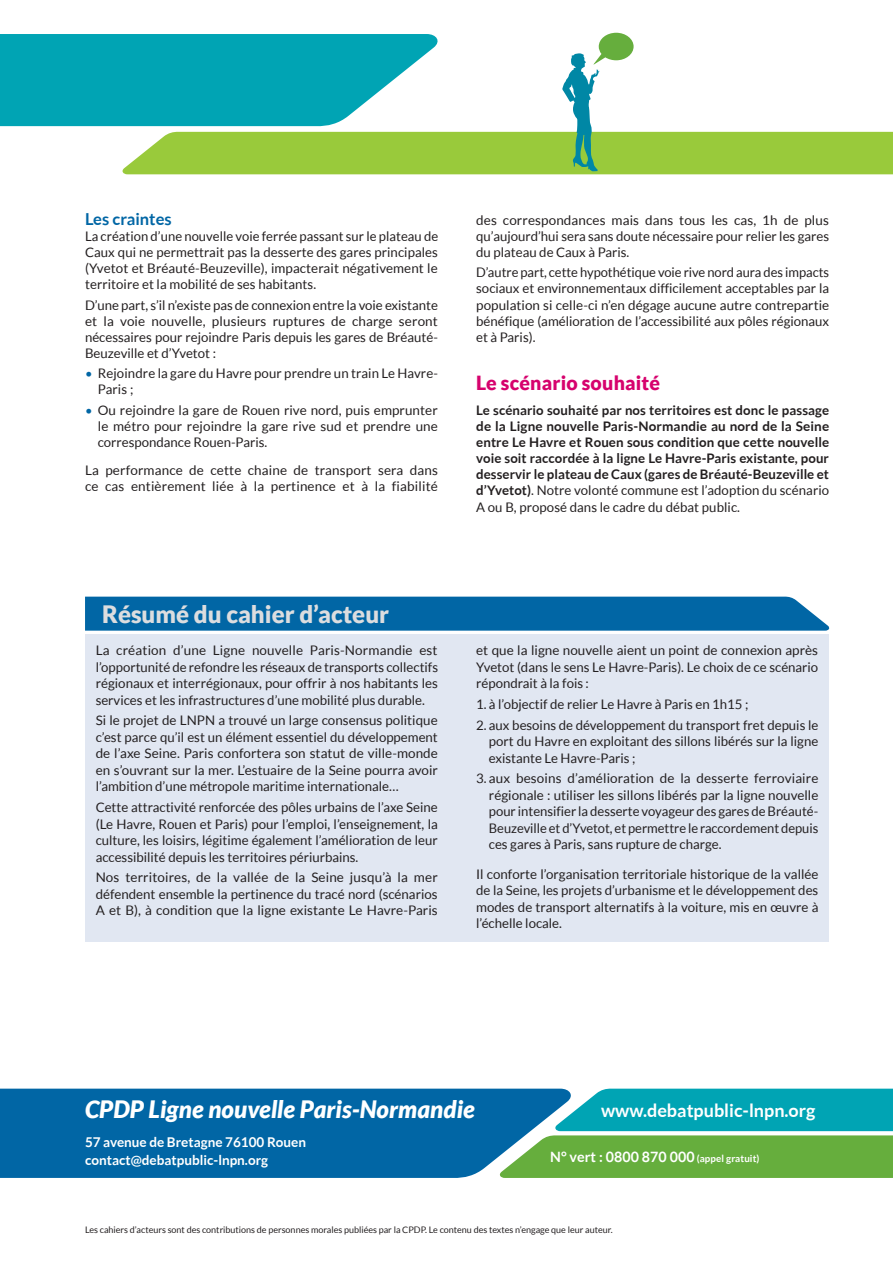
<style>
.page{position:relative;width:893px;height:1263px;background:#fff}
.page>*{position:absolute;margin:0;border:0;box-sizing:border-box;transform-origin:0 0}
.t1{font:italic 900 24px "Lato";color:#fff}
.Titre_résumé{font:900 24px "Lato";color:#dcdddf}
.Style_de_paragraphe{font:900 19.5px "Lato";letter-spacing:.01em;color:#d6026d}
.t2{font:700 18px "Lato";color:#fff}
.Titre_3{font:700 16.5px "Lato";letter-spacing:-.005em;color:#0166a5}
.t3{font:700 14.25px "Lato";letter-spacing:.005em;color:#fff}
.t4{font:700 13.5px "Lato";color:#fff}
.Texte_courant{font:13.2px/16.5px "Lato";color:#231f20;text-align:justify}
.Puces_copie{font:13.2px/16.5px "Lato";color:#231f20;text-align:justify}
.Texte_courant-2{font:700 13.2px/16.2px "Lato";letter-spacing:.005em;color:#231f20;text-align:justify}
.Puces{font:13.2px/16.2px "Lato";letter-spacing:.005em;color:#231f20}
.Texte_courant-3{font:9px "Lato";color:#231f20}
.s1{font-size:12.9px;color:#0166a5}
.s2{font-weight:400}
.s3{font-size:9.75px}
</style>
<div class="page">
<svg style="left:0;top:33px;width:893px;height:141px"></svg>
<div style="left:0;top:1089px;width:498px;height:89px;background:#0166a5"></div>
<svg style="left:498px;top:1088px;width:395px;height:90px;background:#46ac85"></svg>
<svg style="left:85px;top:596px;width:745px;height:35px;background:#0d6da9"></svg>
<div style="left:85px;top:634px;width:744px;height:307px;background:#e1e7f2"></div>
<p class="Titre_3" style="left:85px;top:209px;width:88px">Les craintes</p>
<p class="Texte_courant" style="left:85px;top:228px;width:355px">La création d’une nouvelle voie ferrée passant sur le plateau de Caux qui ne permettrait pas la desserte des gares principales (Yvetot et Bréauté-Beuzeville), impacterait négativement le territoire et la mobilité de ses habitants.</p>
<p class="Texte_courant" style="left:85px;top:297px;width:355px">D’une part, s’il n’existe pas de connexion entre la voie existante et la voie nouvelle, plusieurs ruptures de charge seront nécessaires pour rejoindre Paris depuis les gares de Bréauté-Beuzeville et d’Yvetot :</p>
<p class="Puces" style="left:98px;top:365px;width:342px;text-indent:-13px"><span class="s1">•</span> Rejoindre la gare du Havre pour prendre un train Le Havre-<br>Paris ;</p>
<p class="Puces" style="left:98px;top:402px;width:342px;text-align:justify;text-indent:-13px"><span class="s1">•</span> Ou rejoindre la gare de Rouen rive nord, puis emprunter le métro pour rejoindre la gare rive sud et prendre une correspondance Rouen-Paris.</p>
<p class="Texte_courant" style="left:85px;top:462px;width:354px">La performance de cette chaine de transport sera dans ce cas entièrement liée à la pertinence et à la fiabilité</p>
<p class="Titre_résumé" style="left:102px;top:600px;width:289px">Résumé du cahier d’acteur</p>
<p class="Texte_courant" style="left:96px;top:642px;width:344px">La création d’une Ligne nouvelle Paris-Normandie est l’opportunité de refondre les réseaux de transports collectifs régionaux et interrégionaux, pour offrir à nos habitants les services et les infrastructures d’une mobilité plus durable.</p>
<p class="Texte_courant" style="left:96px;top:712px;width:344px">Si le projet de LNPN a trouvé un large consensus politique c’est parce qu’il est un élément essentiel du développement de l’axe Seine. Paris confortera son statut de ville-monde en s’ouvrant sur la mer. L’estuaire de la Seine pourra avoir l’ambition d’une métropole maritime internationale…</p>
<p class="Texte_courant" style="left:96px;top:799px;width:344px">Cette attractivité renforcée des pôles urbains de l’axe Seine (Le Havre, Rouen et Paris) pour l’emploi, l’enseignement, la culture, les loisirs, légitime également l’amélioration de leur accessibilité depuis les territoires périurbains.</p>
<p class="Texte_courant" style="left:96px;top:869px;width:344px">Nos territoires, de la vallée de la Seine jusqu’à la mer défendent ensemble la pertinence du tracé nord (scénarios A et B), à condition que la ligne existante Le Havre-Paris</p>
<p class="Texte_courant" style="left:476px;top:212px;width:354px">des correspondances mais dans tous les cas, 1h de plus qu’aujourd’hui sera sans doute nécessaire pour relier les gares du plateau de Caux à Paris.</p>
<p class="Texte_courant" style="left:476px;top:264px;width:355px">D’autre part, cette hypothétique voie rive nord aura des impacts sociaux et environnementaux difficilement acceptables par la population si celle-ci n’en dégage aucune autre contrepartie bénéfique (amélioration de l’accessibilité aux pôles régionaux et à Paris).</p>
<p class="Style_de_paragraphe" style="left:476px;top:372px;width:185px">Le scénario souhaité</p>
<p class="Texte_courant-2" style="left:476px;top:401px;width:354px">Le scénario souhaité par nos territoires est donc le passage de la Ligne nouvelle Paris-Normandie au nord de la Seine entre Le Havre et Rouen sous condition que cette nouvelle voie soit raccordée à la ligne Le Havre-Paris existante, pour desservir le plateau de Caux (gares de Bréauté-Beuzeville et d’Yvetot)<span class="s2">. Notre volonté commune est l’adoption du scénario A ou B, proposé dans le cadre du débat public.</span></p>
<p class="Texte_courant" style="left:476px;top:642px;width:344px">et que la ligne nouvelle aient un point de connexion après Yvetot (dans le sens Le Havre-Paris). Le choix de ce scénario répondrait à la fois :</p>
<p class="Puces_copie" style="left:476px;top:696px;width:274px">1. à l’objectif de relier Le Havre à Paris en 1h15 ;</p>
<p class="Puces_copie" style="left:489px;top:716px;width:331px;text-indent:-13px">2. aux besoins de développement du transport fret depuis le port du Havre en exploitant des sillons libérés sur la ligne existante Le Havre-Paris ;</p>
<p class="Puces_copie" style="left:489px;top:770px;width:331px;text-indent:-13px">3. aux besoins d’amélioration de la desserte ferroviaire régionale : utiliser les sillons libérés par la ligne nouvelle pour intensifier la desserte voyageur des gares de Bréauté-Beuzeville et d’Yvetot, et permettre le raccordement depuis ces gares à Paris, sans rupture de charge.</p>
<p class="Texte_courant" style="left:476px;top:865px;width:344px">Il conforte l’organisation territoriale historique de la vallée de la Seine, les projets d’urbanisme et le développement des modes de transport alternatifs à la voiture, mis en œuvre à l’échelle locale.</p>
<p class="t1" style="left:85px;top:1095px;width:391px">CPDP Ligne nouvelle Paris-Normandie</p>
<p class="t2" style="left:601px;top:1100px;width:216px">www.debatpublic-lnpn.org</p>
<p class="t3" style="left:550px;top:1149px;width:211px">N° vert : 0800 870 000 <span class="s3">(appel gratuit)</span></p>
<p class="t4" style="left:85px;top:1135px;width:222px">57 avenue de Bretagne 76100 Rouen</p>
<p class="t4" style="left:85px;top:1153px;width:185px">contact@debatpublic-lnpn.org</p>
<p class="Texte_courant-3" style="left:85px;top:1225px;width:529px">Les cahiers d’acteurs sont des contributions de personnes morales publiées par la CPDP. Le contenu des textes n’engage que leur auteur.</p>
</div>
